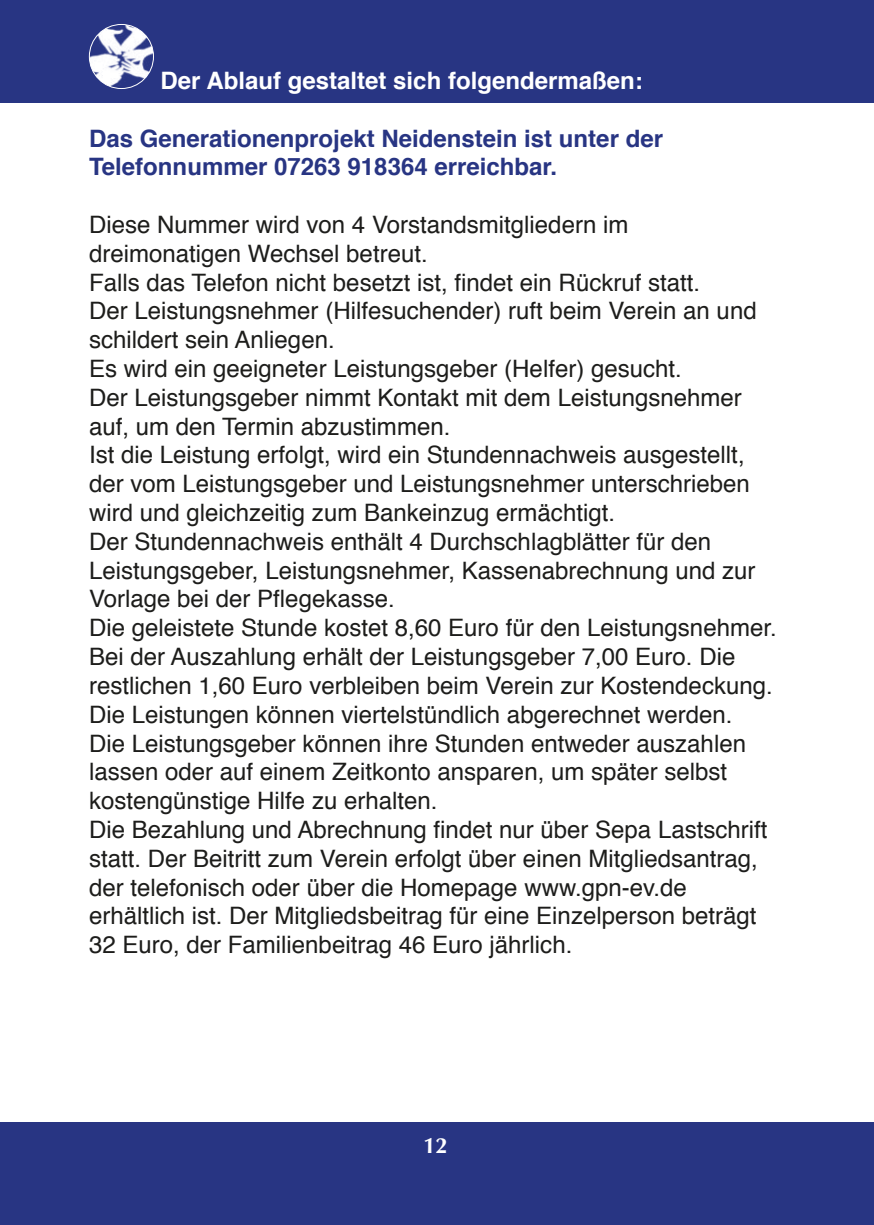
<style>
.page{position:relative;width:874px;height:1225px;background:#fff}
.page>*{position:absolute;margin:0;border:0;box-sizing:border-box;transform-origin:0 0}
.t1{font:24px/28.8px "Helvetica";color:#1d1d1b}
.t2{font:700 24px/28.8px "Helvetica";color:#283583}
.t3{font:700 24px "Helvetica";color:#fff}
.t4{font:700 22px "Optima";color:#fff}
</style>
<div class="page">
<div style="left:0;top:0;width:873px;height:102px;background:#283583"></div>
<div style="left:0;top:1123px;width:873px;height:102px;background:#283583"></div>
<img style="left:89px;top:24px;width:64px;height:62px">
<div style="left:89px;top:24px;width:65px;height:65px;border:1px solid #fff;border-radius:50%"></div>
<p class="t3" style="left:160px;top:71px;width:483px">Der Ablauf gestaltet sich folgendermaßen:</p>
<p class="t2" style="left:89px;top:126px;width:575px">Das Generationenprojekt Neidenstein ist unter der<br>Telefonnummer 07263 918364 erreichbar.</p>
<p class="t1" style="left:89px;top:211px;width:689px">Diese Nummer wird von 4 Vorstandsmitgliedern im dreimonatigen Wechsel betreut.<br>Falls das Telefon nicht besetzt ist, findet ein Rückruf statt.<br>Der Leistungsnehmer (Hilfesuchender) ruft beim Verein an und schildert sein Anliegen.<br>Es wird ein geeigneter Leistungsgeber (Helfer) gesucht.<br>Der Leistungsgeber nimmt Kontakt mit dem Leistungsnehmer auf, um den Termin abzustimmen.<br>Ist die Leistung erfolgt, wird ein Stundennachweis ausgestellt, der vom Leistungsgeber und Leistungsnehmer unterschrieben wird und gleichzeitig zum Bankeinzug ermächtigt.<br>Der Stundennachweis enthält 4 Durchschlagblätter für den Leistungsgeber, Leistungsnehmer, Kassenabrechnung und zur Vorlage bei der Pflegekasse.<br>Die geleistete Stunde kostet 8,60 Euro für den Leistungsnehmer.<br>Bei der Auszahlung erhält der Leistungsgeber 7,00 Euro. Die restlichen 1,60 Euro verbleiben beim Verein zur Kostendeckung.<br>Die Leistungen können viertelstündlich abgerechnet werden.<br>Die Leistungsgeber können ihre Stunden entweder auszahlen lassen oder auf einem Zeitkonto ansparen, um später selbst kostengünstige Hilfe zu erhalten.<br>Die Bezahlung und Abrechnung findet nur über Sepa Lastschrift statt. Der Beitritt zum Verein erfolgt über einen Mitgliedsantrag, der telefonisch oder über die Homepage www.gpn-ev.de erhältlich ist. Der Mitgliedsbeitrag für eine Einzelperson beträgt 32 Euro, der Familienbeitrag 46 Euro jährlich.</p>
<p class="t4" style="left:423px;top:1132px;width:26px">12</p>
</div>
